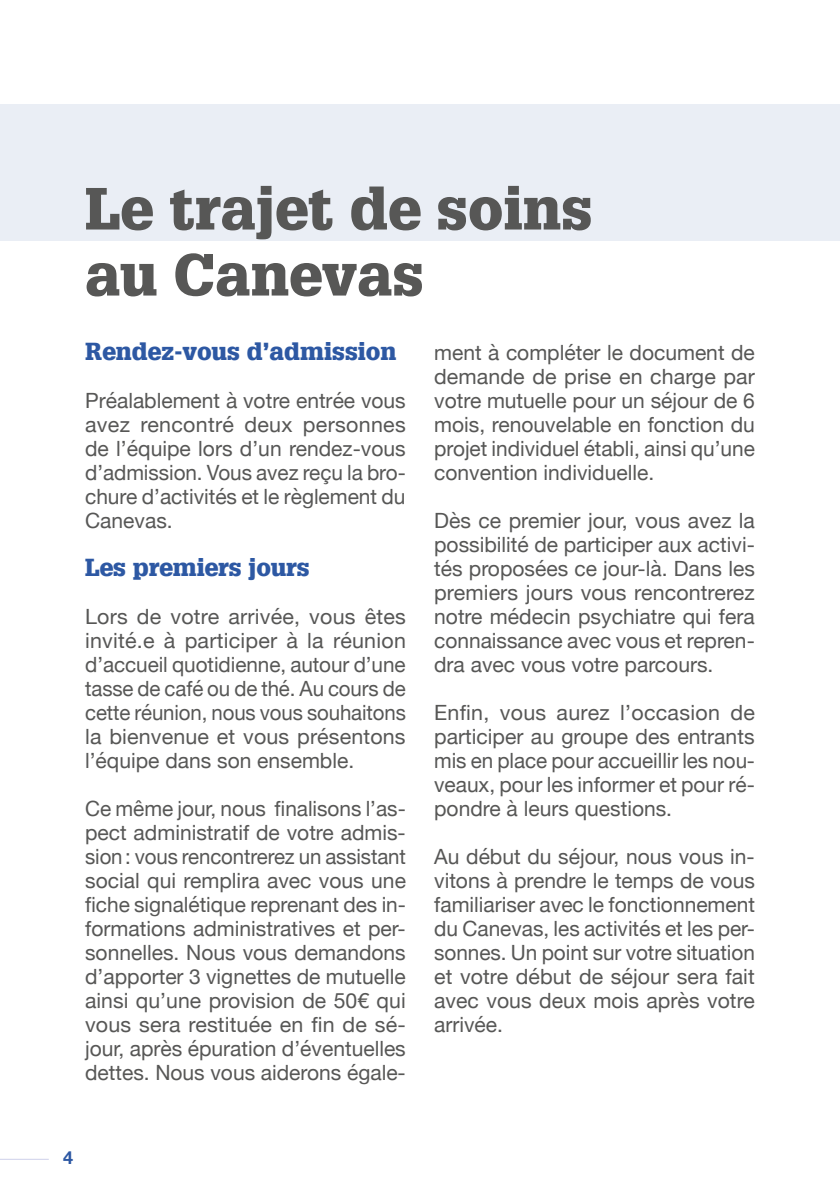
<style>
.page{position:relative;width:840px;height:1191px;background:#fff}
.page>*{position:absolute;margin:0;border:0;box-sizing:border-box;transform-origin:0 0}
.t1{font:900 58px/66px "Glypha LT";color:#575756}
.t2{font:900 24px "Glypha LT";color:#2d58a3}
.t3{font:21px/24px "Helvetica Neue";color:#575756;text-align:justify}
.t4{font:700 18px "Helvetica Neue";color:#2d58a3}
</style>
<div class="page">
<hr style="left:0;top:1158px;width:49px;height:1px;background:#ced1ea">
<div style="left:0;top:105px;width:839px;height:136px;background:#eaeef5"></div>
<h1 class="t1" style="left:85px;top:176px;width:508px">Le trajet de soins au Canevas</h1>
<p class="t2" style="left:85px;top:337px;width:313px">Rendez-vous d’admission</p>
<p class="t3" style="left:85px;top:390px;width:322px">Préalablement à votre entrée vous avez rencontré deux personnes de l’équipe lors d’un rendez-vous d’admission. Vous avez reçu la bro&shy;chure d’activités et le règlement du Canevas.</p>
<p class="t2" style="left:85px;top:553px;width:226px">Les premiers jours</p>
<p class="t3" style="left:85px;top:606px;width:322px">Lors de votre arrivée, vous êtes invité.e à participer à la réunion d’accueil quotidienne, autour d’une tasse de café ou de thé. Au cours de cette réunion, nous vous souhaitons la bienvenue et vous présentons l’équipe dans son ensemble.</p>
<p class="t3" style="left:85px;top:798px;width:322px">Ce même jour, nous finalisons l’as&shy;pect administratif de votre admis&shy;sion: vous rencontrerez un assistant social qui remplira avec vous une fiche signalétique reprenant des in&shy;formations administratives et per&shy;sonnelles. Nous vous demandons d’apporter 3 vignettes de mutuelle ainsi qu’une provision de 50€ qui vous sera restituée en fin de sé&shy;jour, après épuration d’éventuelles dettes. Nous vous aiderons égale-</p>
<p class="t3" style="left:434px;top:342px;width:322px">ment à compléter le document de demande de prise en charge par votre mutuelle pour un séjour de 6 mois, renouvelable en fonction du projet individuel établi, ainsi qu’une convention individuelle.</p>
<p class="t3" style="left:434px;top:510px;width:322px">Dès ce premier jour, vous avez la possibilité de participer aux activi&shy;tés proposées ce jour-là. Dans les premiers jours vous rencontrerez notre médecin psychiatre qui fera connaissance avec vous et repren&shy;dra avec vous votre parcours.</p>
<p class="t3" style="left:434px;top:702px;width:322px">Enfin, vous aurez l’occasion de participer au groupe des entrants mis en place pour accueillir les nou&shy;veaux, pour les informer et pour ré&shy;pondre à leurs questions.</p>
<p class="t3" style="left:434px;top:846px;width:322px">Au début du séjour, nous vous in&shy;vitons à prendre le temps de vous familiariser avec le fonctionnement du Canevas, les activités et les per&shy;sonnes. Un point sur votre situation et votre début de séjour sera fait avec vous deux mois après votre arrivée.</p>
<p class="t4" style="left:63px;top:1144px;width:12px">4</p>
</div>
